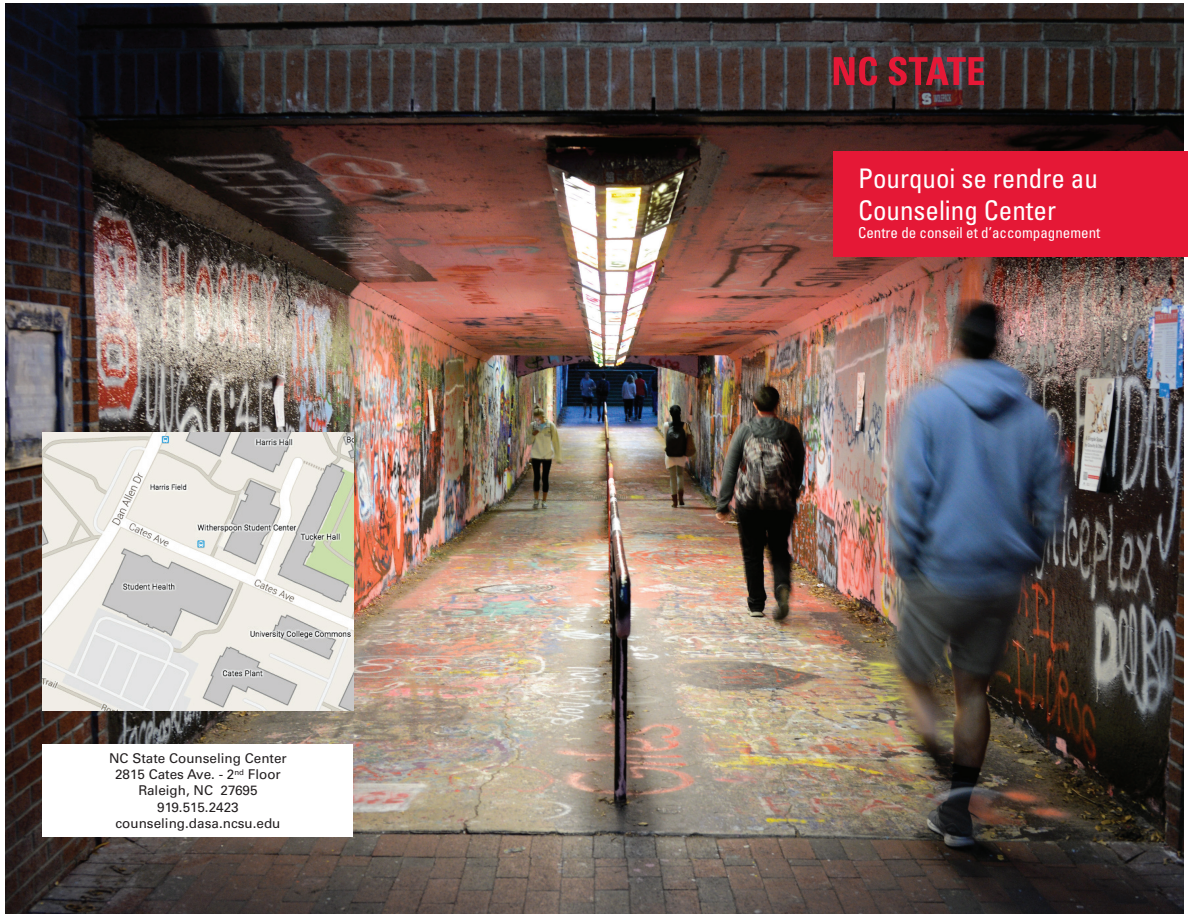
<style>
.page{position:relative;width:1188px;height:918px;background:#fff}
.page>*{position:absolute;margin:0;border:0;box-sizing:border-box;transform-origin:0 0}
.t1{font:condensed 27px/32.4px "Univers LT Std";color:#fff}
.t2{font:condensed 15px "Univers LT Std";color:#fff}
.t3{font:13.5px/16.2px "Univers LT Std";color:#231f20;text-align:center}
</style>
<div class="page">
<img style="left:5px;top:4px;width:1179px;height:910px">
<svg style="left:834px;top:57px;width:43px;height:29px"></svg>
<svg style="left:888px;top:57px;width:96px;height:29px;background:#8f2635"></svg>
<div style="left:834px;top:151px;width:354px;height:105px;background:#e51836"></div>
<div style="left:43px;top:745px;width:310px;height:92px;background:#fff"></div>
<img style="left:43px;top:433px;width:310px;height:278px">
<p class="t3" style="left:109px;top:750px;width:179px">NC State Counseling Center<br>2815 Cates Ave. - 2<sup>nd</sup> Floor<br>Raleigh, NC 27695<br>919.515.2423 counseling.dasa.ncsu.edu</p>
<h1 class="t1" style="left:858px;top:162px;width:241px">Pourquoi se rendre au<br>Counseling Center</h1>
<p class="t2" style="left:858px;top:224px;width:244px">Centre de conseil et d’accompagnement</p>
</div>
